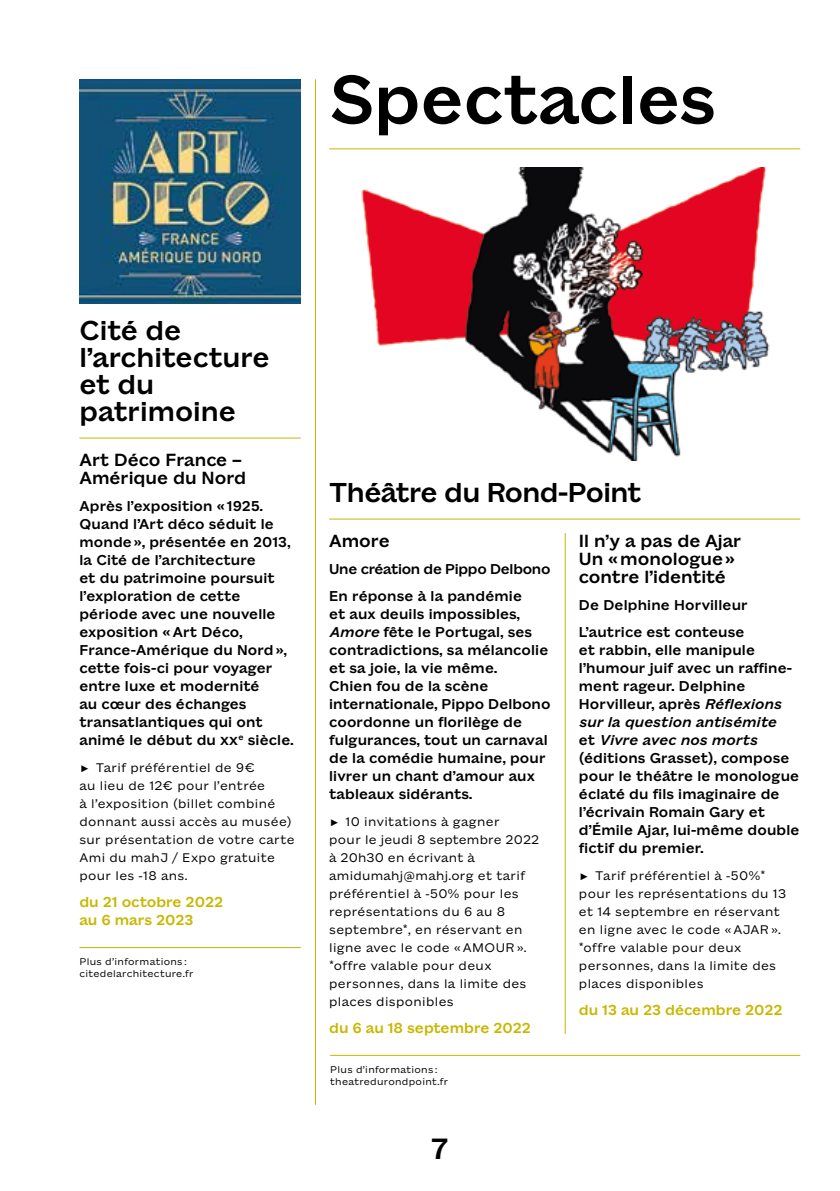
<style>
.page{position:relative;width:840px;height:1191px;background:#fff}
.page>*{position:absolute;margin:0;border:0;box-sizing:border-box;transform-origin:0 0}
.t1{font:500 70px "Mahj";color:#000}
.t2{font:500 30px "Mahj";color:#000}
.t3{font:500 28px/27px "Mahj";letter-spacing:-.01em;color:#000}
.t4{font:500 18px/18px "Mahj";color:#000}
.t5{font:500 14.8px/18px "Mahj";color:#c8b700}
.t6{font:500 14.6px/18px "Mahj";letter-spacing:.01em;color:#000}
.t7{font:500 14.6px/27px "Mahj";letter-spacing:-.02em;color:#000}
.t8{font:12.8px/18px "Mahj";letter-spacing:.03em;color:#000}
.t9{font:10px/12px "Mahj";letter-spacing:.03em;color:#000}
.s1{font-weight:500}
.s2{font-style:italic}
</style>
<div class="page">
<hr style="left:79px;top:437px;width:221px;height:1px;background:#c8b700">
<hr style="left:79px;top:947px;width:221px;height:1px;background:#c8b700">
<hr style="left:329px;top:148px;width:470px;height:1px;background:#c8b700">
<hr style="left:329px;top:518px;width:470px;height:1px;background:#c8b700">
<img style="left:79px;top:79px;width:221px;height:224px">
<hr style="left:315px;top:79px;width:1px;height:1025px;background:#c8b700">
<hr style="left:564px;top:533px;width:1px;height:501px;background:#c8b700">
<img style="left:361px;top:167px;width:409px;height:294px">
<hr style="left:330px;top:1054px;width:469px;height:1px;background:#c8b700">
<h1 class="t1" style="left:329px;top:36px;width:388px">Spectacles</h1>
<h3 class="t3" style="left:79px;top:313px;width:192px">Cité de l’architecture et du patrimoine</h3>
<p class="t4" style="left:79px;top:448px;width:168px">Art Déco France –<br>Amérique du Nord</p>
<p class="t6" style="left:79px;top:495px;width:215px">Après l’exposition « 1925.<br>Quand l’Art déco séduit le monde», présentée en 2013, la Cité de l’architecture<br>et du patrimoine poursuit l’exploration de cette période avec une nouvelle exposition «Art Déco,<br>France-Amérique du Nord», cette fois-ci pour voyager entre luxe et modernité<br>au cœur des échanges transatlantiques qui ont animé le début du xx<sup>e</sup> siècle.</p>
<p class="t8" style="left:79px;top:757px;width:216px"><span class="s1">▶</span> Tarif préférentiel de 9€<br>au lieu de 12€ pour l’entrée<br>à l’exposition (billet combiné donnant aussi accès au musée) sur présentation de votre carte<br>Ami du mahJ / Expo gratuite pour les -18 ans.</p>
<p class="t5" style="left:79px;top:891px;width:145px">du 21 octobre 2022 au 6 mars 2023</p>
<p class="t9" style="left:79px;top:954px;width:115px">Plus d’informations : citedelarchitecture.fr</p>
<h3 class="t3" style="left:329px;top:475px;width:313px">Théâtre du Rond-Point</h3>
<p class="t4" style="left:329px;top:529px;width:62px">Amore</p>
<p class="t7" style="left:329px;top:553px;width:223px">Une création de Pippo Delbono<br>En réponse à la pandémie</p>
<p class="t6" style="left:329px;top:603px;width:223px">et aux deuils impossibles,<br><span class="s2">Amore</span> fête le Portugal, ses contradictions, sa mélancolie et sa joie, la vie même.<br>Chien fou de la scène internationale, Pippo Delbono coordonne un florilège de fulgurances, tout un carnaval de la comédie humaine, pour livrer un chant d’amour aux tableaux sidérants.</p>
<p class="t8" style="left:329px;top:811px;width:211px"><span class="s1">▶</span> 10 invitations à gagner<br>pour le jeudi 8 septembre 2022 à 20h30 en écrivant à amidumahj@mahj.org et tarif préférentiel à -50% pour les représentations du 6 au 8 septembre*, en réservant en ligne avec le code « AMOUR ». *offre valable pour deux personnes, dans la limite des places disponibles</p>
<p class="t5" style="left:329px;top:1017px;width:203px">du 6 au 18 septembre 2022</p>
<p class="t4" style="left:578px;top:529px;width:164px">Il n’y a pas de Ajar<br>Un «monologue» contre l’identité</p>
<p class="t6" style="left:578px;top:589px;width:170px;line-height:27px">De Delphine Horvilleur<br>L’autrice est conteuse</p>
<p class="t6" style="left:578px;top:639px;width:222px">et rabbin, elle manipule l’humour juif avec un raffine&shy;ment rageur. Delphine<br>Horvilleur, après <span class="s2">Réflexions sur la question antisémite<br></span>et <span class="s2">Vivre avec nos morts </span>(éditions Grasset), compose pour le théâtre le monologue éclaté du fils imaginaire de l’écrivain Romain Gary et d’Émile Ajar, lui-même double fictif du premier.</p>
<p class="t8" style="left:578px;top:865px;width:209px"><span class="s1">▶</span> Tarif préférentiel à -50%* pour les représentations du 13 et 14 septembre en réservant en ligne avec le code « AJAR ». *offre valable pour deux personnes, dans la limite des places disponibles</p>
<p class="t5" style="left:578px;top:999px;width:205px">du 13 au 23 décembre 2022</p>
<p class="t9" style="left:330px;top:1062px;width:119px">Plus d’informations : theatredurondpoint.fr</p>
<h2 class="t2" style="left:431px;top:1121px;width:19px">7</h2>
</div>
